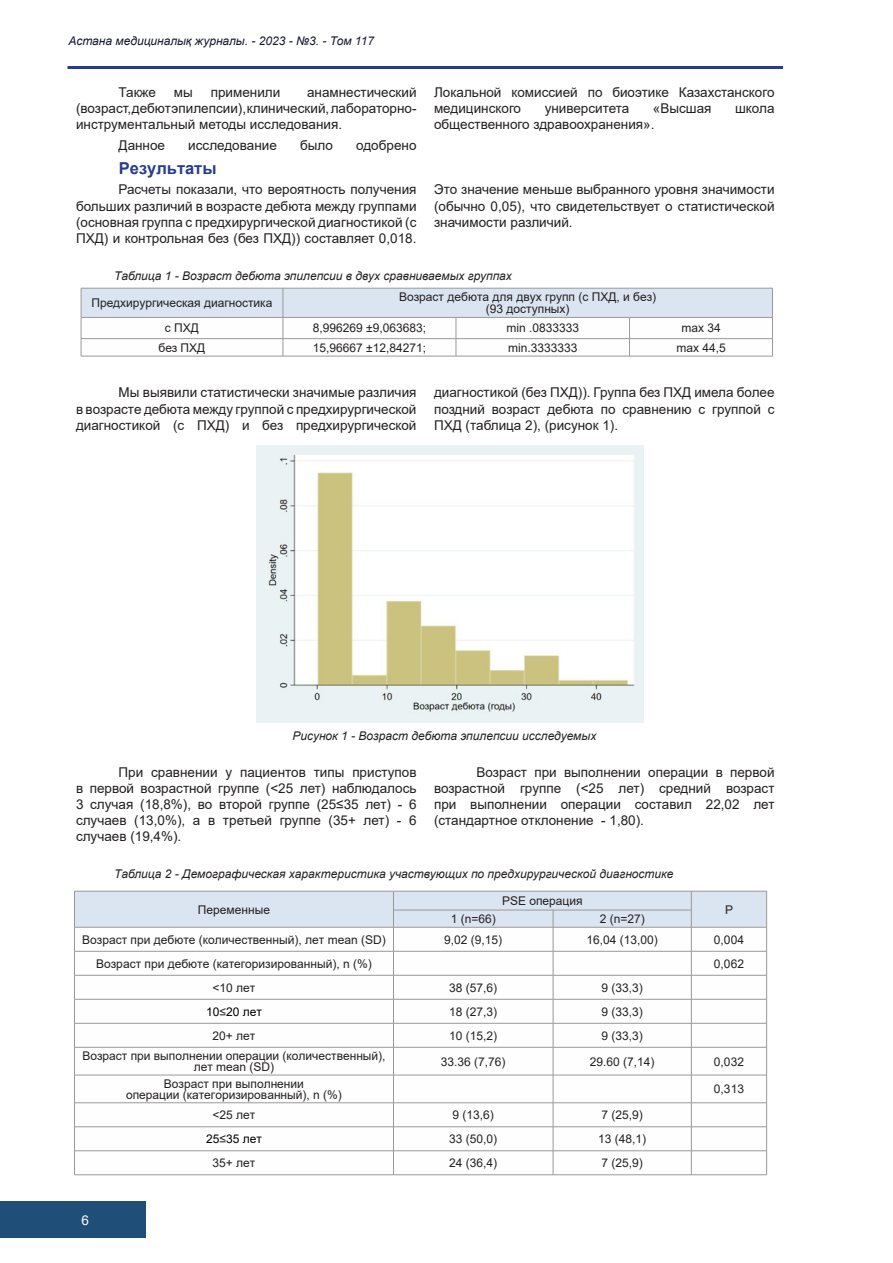
<style>
.page{position:relative;width:893px;height:1263px;background:#fff}
.page>*{position:absolute;margin:0;border:0;box-sizing:border-box;transform-origin:0 0}
.Литература{font:700 16.5px "Arial";color:#273c8e}
.t1{font:13.5px/16.2px "Arial";color:#231f20;text-align:justify}
.t2{font:13.5px "Arial";color:#fff}
.Стиль_для_таблицы_ос{font:12px/10.5px "Arial";color:#231f20;text-align:center}
.Название_рисунка{font:italic 12px "Arial";color:#231f20}
.t3{font:italic 12px "Arial";color:#161930}
.Стиль_для_таблицы_ос-2{font:12px "Arial";color:#000}
.s1{color:#231f20}
</style>
<div class="page">
<div style="left:0;top:1202px;width:146px;height:36px;background:#1f4e79"></div>
<hr style="left:68px;top:66px;width:715px;height:3px;background:#273c8e">
<hr style="left:81px;top:356px;width:202px;height:1px;background:#999">
<hr style="left:283px;top:356px;width:173px;height:1px;background:#999">
<hr style="left:456px;top:356px;width:173px;height:1px;background:#999">
<hr style="left:629px;top:356px;width:144px;height:1px;background:#999">
<svg style="left:81px;top:288px;width:692px;height:68px"></svg>
<hr style="left:81px;top:317px;width:202px;height:1px;background:#999">
<hr style="left:283px;top:317px;width:173px;height:1px;background:#999">
<hr style="left:456px;top:317px;width:173px;height:1px;background:#999">
<hr style="left:629px;top:317px;width:144px;height:1px;background:#999">
<img style="left:256px;top:446px;width:388px;height:276px">
<svg style="left:74px;top:891px;width:693px;height:284px"></svg>
<p class="t3" style="left:69px;top:33px;width:307px">Астана медициналық журналы. - 2023 - №3. - Том 117</p>
<p class="t1" style="left:119px;top:84px;width:39px">Также</p>
<p class="t1" style="left:174px;top:84px;width:20px">мы</p>
<p class="t1" style="left:211px;top:84px;width:71px">применили</p>
<p class="t1" style="left:76px;top:84px;width:342px;text-indent:231px">анамнестический (возраст, дебют эпилепсии), клинический, лабораторно&shy;инструментальный методы исследования.</p>
<p class="t1" style="left:119px;top:137px;width:48px">Данное</p>
<p class="t1" style="left:188px;top:137px;width:90px">исследование</p>
<p class="t1" style="left:300px;top:137px;width:34px">было</p>
<p class="t1" style="left:356px;top:137px;width:62px">одобрено</p>
<p class="t1" style="left:434px;top:84px;width:342px">Локальной комиссией по биоэтике Казахстанского медицинского</p>
<p class="t1" style="left:545px;top:100px;width:86px">университета</p>
<p class="t1" style="left:653px;top:100px;width:60px">«Высшая</p>
<p class="t1" style="left:735px;top:100px;width:41px">школа</p>
<p class="t1" style="left:434px;top:116px;width:222px">общественного здравоохранения».</p>
<p class="Литература" style="left:119px;top:156px;width:99px">Результаты</p>
<p class="t1" style="left:76px;top:181px;width:342px;text-indent:43px">Расчеты показали, что вероятность получения больших различий в возрасте дебюта между группами (основная группа с предхирургической диагностикой (с ПХД) и контрольная без (без ПХД)) составляет 0,018.</p>
<p class="t1" style="left:434px;top:181px;width:342px">Это значение меньше выбранного уровня значимости (обычно 0,05), что свидетельствует о статистической значимости различий.</p>
<p class="Название_рисунка" style="left:114px;top:268px;width:399px">Таблица 1 - Возраст дебюта эпилепсии в двух сравниваемых группах</p>
<p class="Стиль_для_таблицы_ос" style="left:92px;top:298px;width:182px">Предхирургическая диагностика</p>
<p class="Стиль_для_таблицы_ос" style="left:399px;top:292px;width:259px">Возраст дебюта для двух групп (с ПХД, и без)</p>
<p class="Стиль_для_таблицы_ос" style="left:486px;top:304px;width:85px">(93 доступных)</p>
<p class="Стиль_для_таблицы_ос" style="left:165px;top:323px;width:36px">с ПХД</p>
<p class="Стиль_для_таблицы_ос" style="left:313px;top:323px;width:115px">8,996269 ±9,063683;</p>
<p class="Стиль_для_таблицы_ос" style="left:506px;top:323px;width:74px">min .0833333</p>
<p class="Стиль_для_таблицы_ос" style="left:681px;top:323px;width:41px">max 34</p>
<p class="Стиль_для_таблицы_ос" style="left:159px;top:342px;width:48px">без ПХД</p>
<p class="Стиль_для_таблицы_ос" style="left:313px;top:342px;width:115px">15,96667 ±12,84271;</p>
<p class="Стиль_для_таблицы_ос" style="left:508px;top:342px;width:71px">min.3333333</p>
<p class="Стиль_для_таблицы_ос" style="left:676px;top:342px;width:51px">max 44,5</p>
<p class="t1" style="left:76px;top:384px;width:342px;text-indent:43px">Мы выявили статистически значимые различия в возрасте дебюта между группой с предхирургической диагностикой (с ПХД) и без предхирургической</p>
<p class="t1" style="left:434px;top:384px;width:342px">диагностикой (без ПХД)). Группа без ПХД имела более поздний возраст дебюта по сравнению с группой с ПХД (таблица 2), (рисунок 1).</p>
<p class="Название_рисунка" style="left:292px;top:728px;width:305px">Рисунок 1 - Возраст дебюта эпилепсии исследуемых</p>
<p class="t1" style="left:76px;top:764px;width:342px;text-indent:43px">При сравнении у пациентов типы приступов в первой возрастной группе (&lt;25 лет) наблюдалось 3 случая (18,8%), во второй группе (25≤35 лет) - 6 случаев (13,0%), а в третьей группе (35+ лет) - 6 случаев (19,4%).</p>
<p class="t1" style="left:434px;top:764px;width:342px;text-indent:43px">Возраст при выполнении операции в первой возрастной группе (&lt;25 лет) средний возраст при выполнении операции составил 22,02 лет (стандартное отклонение - 1,80).</p>
<p class="Название_рисунка" style="left:114px;top:866px;width:561px">Таблица 2 - Демографическая характеристика участвующих по предхирургической диагностике</p>
<p class="Стиль_для_таблицы_ос" style="left:198px;top:904px;width:74px">Переменные</p>
<p class="Стиль_для_таблицы_ос" style="left:502px;top:895px;width:82px">PSE операция</p>
<p class="Стиль_для_таблицы_ос" style="left:451px;top:913px;width:47px">1 (n=66)</p>
<p class="Стиль_для_таблицы_ос" style="left:600px;top:913px;width:47px">2 (n=27)</p>
<p class="Стиль_для_таблицы_ос" style="left:725px;top:904px;width:10px">Р</p>
<p class="Стиль_для_таблицы_ос" style="left:82px;top:934px;width:305px">Возраст при дебюте (количественный), лет mean (SD)</p>
<p class="Стиль_для_таблицы_ос" style="left:444px;top:934px;width:60px">9,02 (9,15)</p>
<p class="Стиль_для_таблицы_ос" style="left:586px;top:934px;width:73px">16,04 (13,00)</p>
<p class="Стиль_для_таблицы_ос" style="left:714px;top:934px;width:32px">0,004</p>
<p class="Стиль_для_таблицы_ос" style="left:96px;top:958px;width:277px">Возраст при дебюте (категоризированный), n (%)</p>
<p class="Стиль_для_таблицы_ос" style="left:714px;top:958px;width:32px">0,062</p>
<p class="Стиль_для_таблицы_ос" style="left:213px;top:982px;width:44px">&lt;10 лет</p>
<p class="Стиль_для_таблицы_ос" style="left:449px;top:982px;width:50px">38 (57,6)</p>
<p class="Стиль_для_таблицы_ос" style="left:601px;top:982px;width:43px">9 (33,3)</p>
<p class="Стиль_для_таблицы_ос-2" style="left:206px;top:1003px;width:57px">10<span class="s1">≤</span>20 лет</p>
<p class="Стиль_для_таблицы_ос" style="left:449px;top:1006px;width:50px">18 (27,3)</p>
<p class="Стиль_для_таблицы_ос" style="left:601px;top:1006px;width:43px">9 (33,3)</p>
<p class="Стиль_для_таблицы_ос" style="left:213px;top:1030px;width:44px">20+ лет</p>
<p class="Стиль_для_таблицы_ос" style="left:449px;top:1030px;width:50px">10 (15,2)</p>
<p class="Стиль_для_таблицы_ос" style="left:601px;top:1030px;width:43px">9 (33,3)</p>
<p class="Стиль_для_таблицы_ос" style="left:82px;top:1051px;width:305px">Возраст при выполнении операции (количественный), лет mean (SD)</p>
<p class="Стиль_для_таблицы_ос" style="left:441px;top:1056px;width:66px">33.36 (7,76)</p>
<p class="Стиль_для_таблицы_ос" style="left:590px;top:1056px;width:66px">29.60 (7,14)</p>
<p class="Стиль_для_таблицы_ос" style="left:714px;top:1056px;width:32px">0,032</p>
<p class="Стиль_для_таблицы_ос" style="left:164px;top:1078px;width:142px">Возраст при выполнении</p>
<p class="Стиль_для_таблицы_ос" style="left:126px;top:1089px;width:217px">операции (категоризированный), n (%)</p>
<p class="Стиль_для_таблицы_ос" style="left:714px;top:1084px;width:32px">0,313</p>
<p class="Стиль_для_таблицы_ос" style="left:213px;top:1109px;width:44px">&lt;25 лет</p>
<p class="Стиль_для_таблицы_ос" style="left:453px;top:1109px;width:43px">9 (13,6)</p>
<p class="Стиль_для_таблицы_ос" style="left:601px;top:1109px;width:43px">7 (25,9)</p>
<p class="Стиль_для_таблицы_ос-2" style="left:206px;top:1131px;width:57px">25<span class="s1">≤</span>35 лет</p>
<p class="Стиль_для_таблицы_ос" style="left:449px;top:1133px;width:50px">33 (50,0)</p>
<p class="Стиль_для_таблицы_ос" style="left:598px;top:1133px;width:50px">13 (48,1)</p>
<p class="Стиль_для_таблицы_ос" style="left:213px;top:1157px;width:44px">35+ лет</p>
<p class="Стиль_для_таблицы_ос" style="left:449px;top:1157px;width:50px">24 (36,4)</p>
<p class="Стиль_для_таблицы_ос" style="left:601px;top:1157px;width:43px">7 (25,9)</p>
<p class="t2" style="left:81px;top:1211px;width:9px">6</p>
</div>
